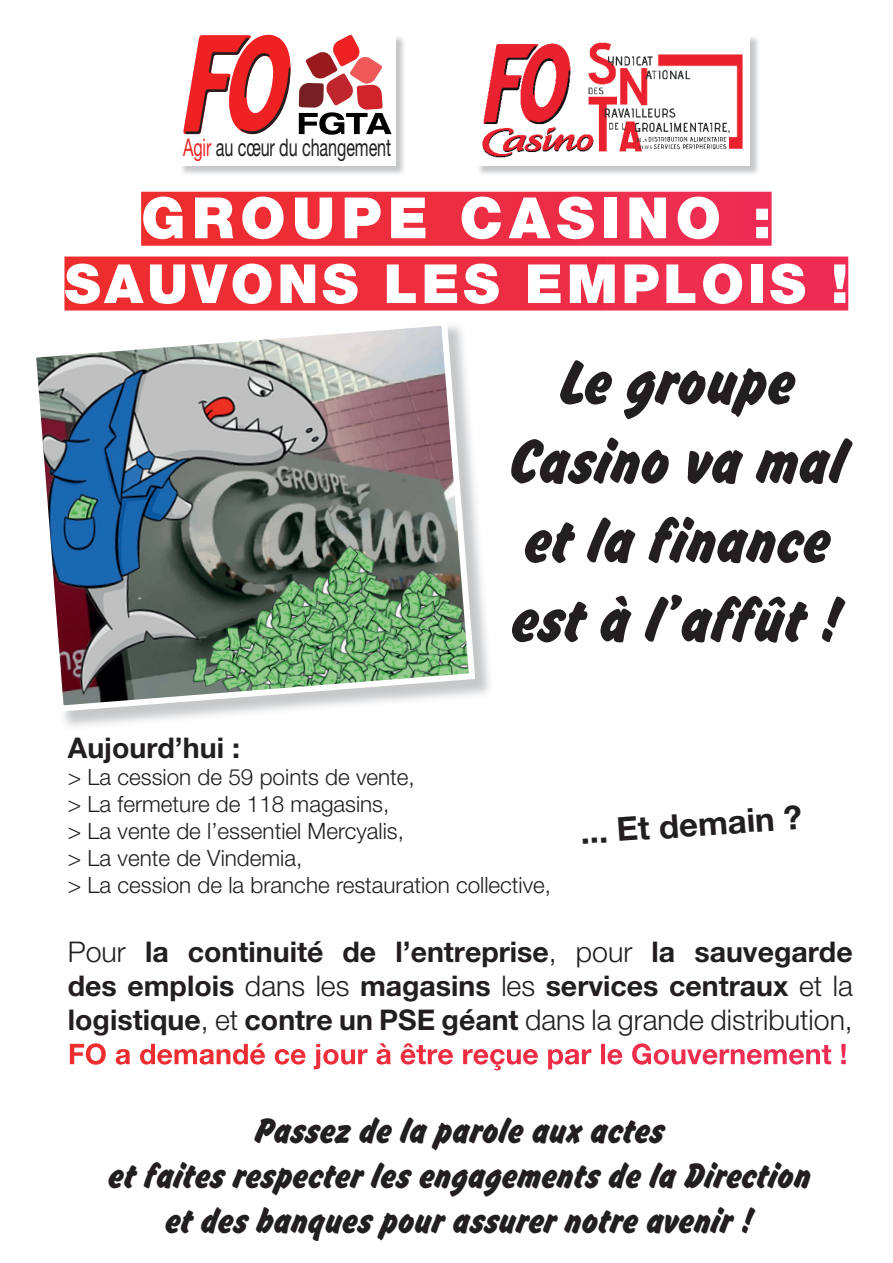
<style>
.page{position:relative;width:893px;height:1263px;background:#fff}
.page>*{position:absolute;margin:0;border:0;box-sizing:border-box;transform-origin:0 0}
.t1{font:66px/79.2px "Brush Hand New";color:#231f20;text-align:center}
.t2{font:900 57px "Helvetica Neue LT Pro";letter-spacing:.11em;color:#fff}
.t3{font:900 54px "Helvetica Neue LT Pro";letter-spacing:.07em;color:#fff}
.t4{font:37.5px/45px "Brush Hand New";color:#231f20;text-align:center}
.t5{font:700 33px "Helvetica Neue LT Pro";color:#231f20}
.t6{font:700 28.5px/34.2px "Helvetica Neue LT Pro";color:#231f20;text-align:justify}
.t7{font:24.3px "Helvetica Neue LT Pro";letter-spacing:-.005em;color:#231f20;scale:.67 1}
.t8{font:300 22.5px/27px "Helvetica Neue LT Pro";color:#231f20}
.s1{color:#ee2123}
.s2{font-weight:300}
.s3{color:#fff}
</style>
<div class="page">
<img style="left:36px;top:323px;width:442px;height:392px">
<div style="left:141px;top:192px;width:631px;height:54px;background:linear-gradient(to right,#ee2d2c,#ee2d55)"></div>
<div style="left:64px;top:257px;width:784px;height:54px;background:linear-gradient(to right,#ee2d2c,#ee2d55)"></div>
<img style="left:182px;top:37px;width:222px;height:137px">
<div style="left:179px;top:34px;width:216px;height:132px;background:#fff"></div>
<svg style="left:183px;top:34px;width:209px;height:101px"></svg>
<img style="left:479px;top:37px;width:279px;height:137px">
<img style="left:479px;top:37px;width:271px;height:129px">
<p class="t7" style="left:183px;top:133px;width:312px"><span class="s1">Agir</span> au cœur du changement</p>
<h2 class="t2" style="left:141px;top:184px;width:632px">GROUPE CASINO :</h2>
<h3 class="t3" style="left:64px;top:252px;width:785px">SAUVONS LES EMPLOIS !</h3>
<h1 class="t1" style="left:510px;top:342px;width:338px">Le groupe<br>Casino va mal et la finance est à l’affût !</h1>
<p class="t6" style="left:68px;top:730px;width:174px">Aujourd’hui :</p>
<p class="t8" style="left:68px;top:763px;width:485px">&gt; La cession de 59 points de vente,<br>&gt; La fermeture de 118 magasins,<br>&gt; La vente de l’essentiel Mercyalis,<br>&gt; La vente de Vindemia,<br>&gt; La cession de la branche restauration collective,</p>
<p class="t5" style="left:579px;top:812px;width:224px;rotate:-4deg">... Et demain ?</p>
<p class="t6" style="left:68px;top:934px;width:787px"><span class="s2">Pour</span> la continuité de l’entreprise<span class="s2">, pour</span> la sauvegarde des emplois <span class="s2">dans les</span> magasins <span class="s2">les</span> services centraux <span class="s2">et la </span>logistique<span class="s2">, et</span> contre un PSE géant <span class="s2">dans la grande distribution, </span><span class="s3">FO a demandé ce jour à être reçue par le Gouvernement !</span></p>
<h3 class="t4" style="left:109px;top:1108px;width:704px">Passez de la parole aux actes<br>et faites respecter les engagements de la Direction et des banques pour assurer notre avenir !</h3>
</div>
